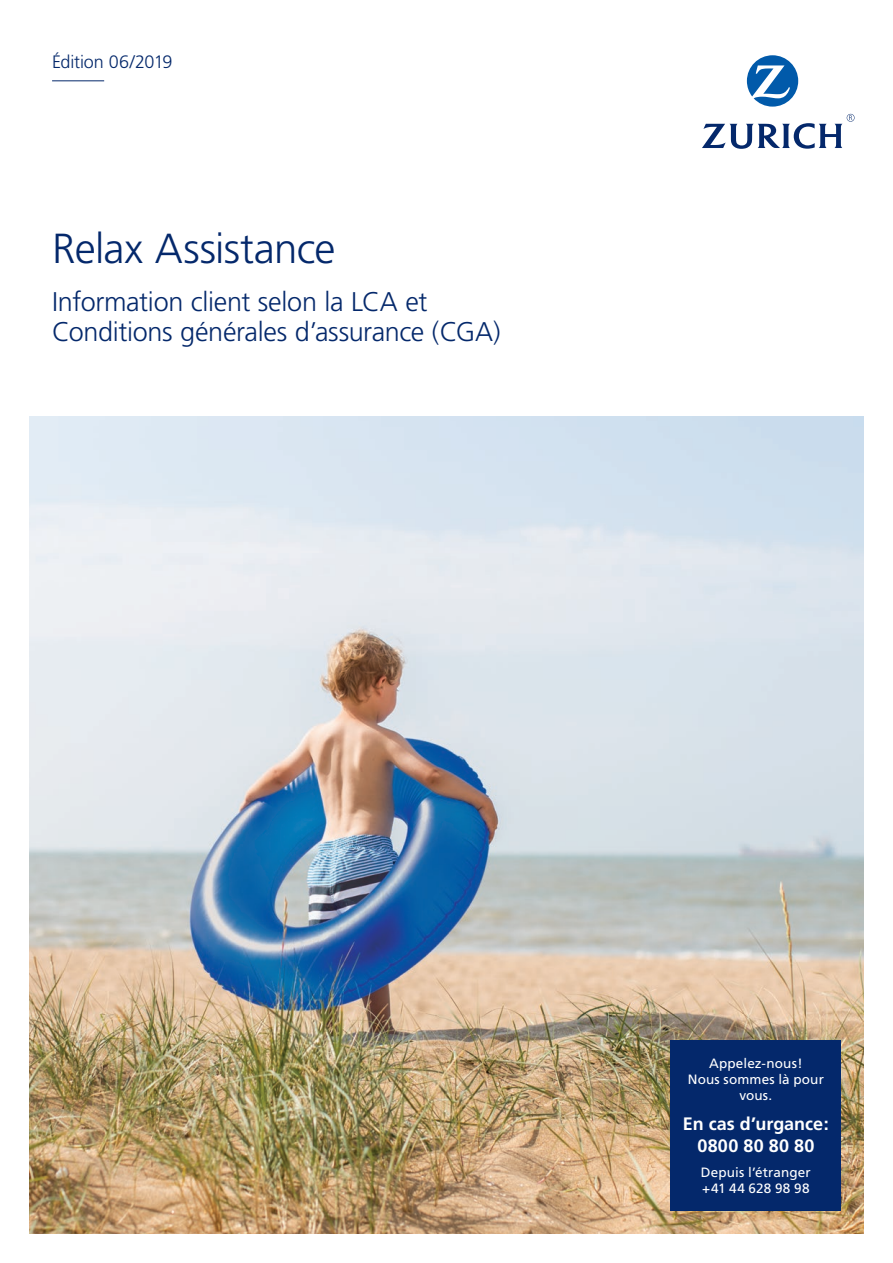
<style>
.page{position:relative;width:893px;height:1263px;background:#fff}
.page>*{position:absolute;margin:0;border:0;box-sizing:border-box;transform-origin:0 0}
.t1{font:300 42px "Frutiger";letter-spacing:-.015em;color:#04286b}
.t2{font:300 27px/30px "Frutiger";letter-spacing:-.01em;color:#04286b}
.t3{font:700 18px/21.6px "Frutiger";letter-spacing:.005em;color:#fff;text-align:center}
.t4{font:300 18px "Frutiger";letter-spacing:-.01em;color:#04286b}
.t5{font:13.5px/16.2px "Frutiger";letter-spacing:.01em;color:#fff;text-align:center}
</style>
<div class="page">
<hr style="left:52px;top:80px;width:52px;height:1px;background:#04286b">
<img style="left:30px;top:417px;width:833px;height:816px">
<div style="left:671px;top:1040px;width:170px;height:171px;background:#04286b"></div>
<svg style="left:747px;top:55px;width:51px;height:52px"></svg>
<svg style="left:702px;top:114px;width:152px;height:35px"></svg>
<p class="t4" style="left:52px;top:51px;width:122px">Édition 06/2019</p>
<h1 class="t1" style="left:52px;top:225px;width:285px">Relax Assistance</h1>
<p class="t2" style="left:52px;top:287px;width:450px">Information client selon la LCA et<br>Conditions générales d’assurance (CGA)</p>
<p class="t5" style="left:688px;top:1055px;width:138px">Appelez-nous!<br>Nous sommes là pour vous.</p>
<p class="t3" style="left:683px;top:1113px;width:148px">En cas d’urgance:<br>0800 80 80 80</p>
<p class="t5" style="left:701px;top:1164px;width:111px;text-align:left">Depuis l’étranger +41 44 628 98 98</p>
</div>
